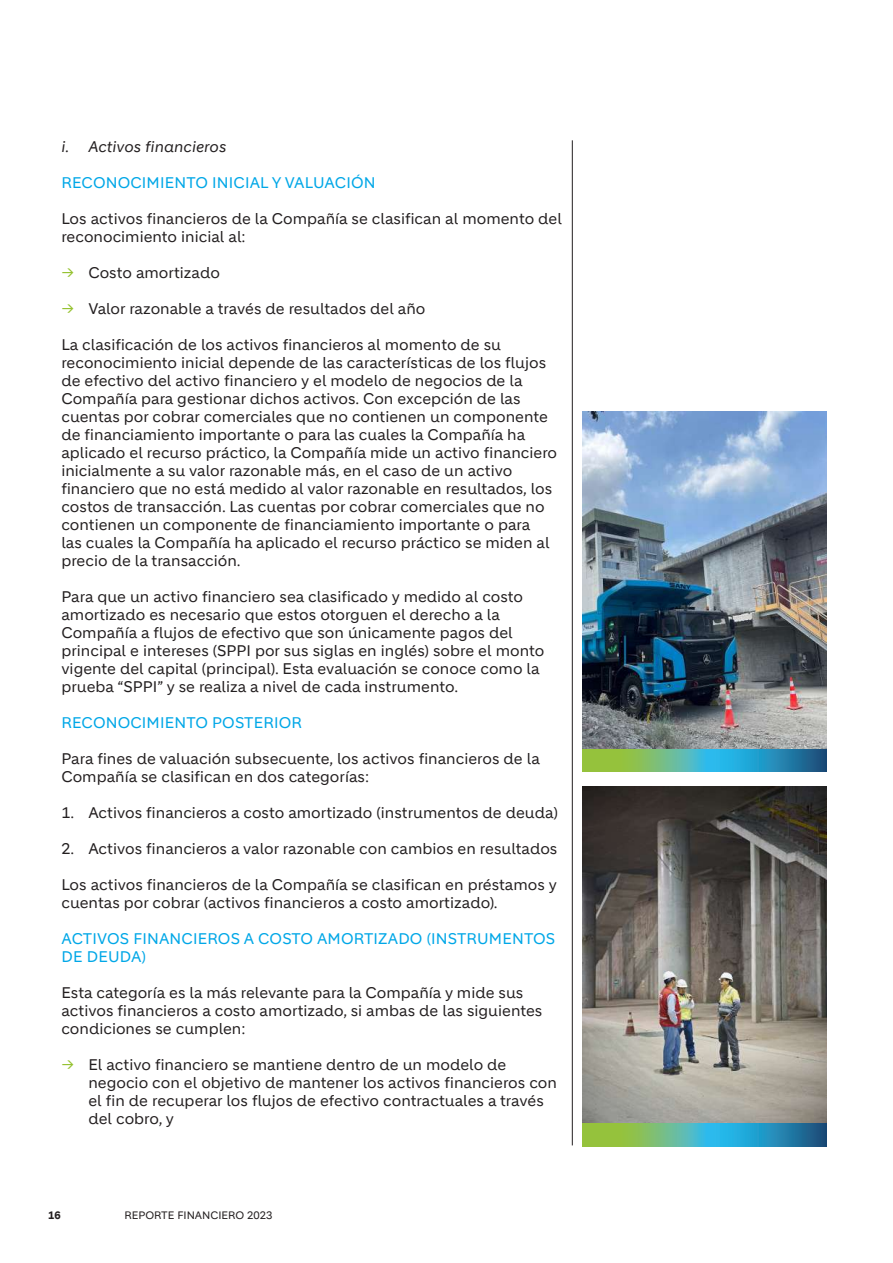
<style>
.page{position:relative;width:893px;height:1263px;background:#fff}
.page>*{position:absolute;margin:0;border:0;box-sizing:border-box;transform-origin:0 0}
.t1{font:15px/18px "Holcim";color:#231f20}
.t2{font:15px/18px "Holcim";letter-spacing:.01em;color:#00a7e7}
.t3{font:italic 15px "Holcim";color:#231f20}
.t4{font:10.5px "Holcim";color:#231f20}
.t5{font:700 10.5px "Holcim";color:#231f20}
.s1{color:#94c12e}
</style>
<div class="page">
<hr style="left:572px;top:140px;width:1px;height:1005px;background:#231f20">
<img style="left:583px;top:786px;width:243px;height:337px">
<img style="left:583px;top:412px;width:243px;height:337px">
<svg style="left:583px;top:1123px;width:244px;height:23px;background:#4fa797"></svg>
<svg style="left:583px;top:749px;width:244px;height:23px;background:#4fa797"></svg>
<p class="t3" style="left:61px;top:138px;width:166px">i. Activos financieros</p>
<p class="t2" style="left:61px;top:174px;width:316px">RECONOCIMIENTO INICIAL Y VALUACIÓN</p>
<p class="t1" style="left:61px;top:210px;width:502px">Los activos financieros de la Compañía se clasifican al momento del reconocimiento inicial al:</p>
<p class="t1" style="left:61px;top:264px;width:160px"><span class="s1">→</span> Costo amortizado</p>
<p class="t1" style="left:61px;top:300px;width:366px"><span class="s1">→</span> Valor razonable a través de resultados del año</p>
<p class="t1" style="left:61px;top:336px;width:497px">La clasificación de los activos financieros al momento de su reconocimiento inicial depende de las características de los flujos de efectivo del activo financiero y el modelo de negocios de la Compañía para gestionar dichos activos. Con excepción de las cuentas por cobrar comerciales que no contienen un componente de financiamiento importante o para las cuales la Compañía ha aplicado el recurso práctico, la Compañía mide un activo financiero inicialmente a su valor razonable más, en el caso de un activo financiero que no está medido al valor razonable en resultados, los costos de transacción. Las cuentas por cobrar comerciales que no contienen un componente de financiamiento importante o para<br>las cuales la Compañía ha aplicado el recurso práctico se miden al precio de la transacción.</p>
<p class="t1" style="left:61px;top:588px;width:484px">Para que un activo financiero sea clasificado y medido al costo amortizado es necesario que estos otorguen el derecho a la Compañía a flujos de efectivo que son únicamente pagos del principal e intereses (SPPI por sus siglas en inglés) sobre el monto vigente del capital (principal). Esta evaluación se conoce como la prueba “SPPI” y se realiza a nivel de cada instrumento.</p>
<p class="t2" style="left:61px;top:714px;width:242px">RECONOCIMIENTO POSTERIOR</p>
<p class="t1" style="left:61px;top:750px;width:480px">Para fines de valuación subsecuente, los activos financieros de la<br>Compañía se clasifican en dos categorías:</p>
<p class="t1" style="left:61px;top:804px;width:498px">1. Activos financieros a costo amortizado (instrumentos de deuda)</p>
<p class="t1" style="left:61px;top:840px;width:497px">2. Activos financieros a valor razonable con cambios en resultados</p>
<p class="t1" style="left:61px;top:876px;width:497px">Los activos financieros de la Compañía se clasifican en préstamos y cuentas por cobrar (activos financieros a costo amortizado).</p>
<p class="t2" style="left:61px;top:930px;width:495px">ACTIVOS FINANCIEROS A COSTO AMORTIZADO (INSTRUMENTOS<br>DE DEUDA)</p>
<p class="t1" style="left:61px;top:984px;width:482px">Esta categoría es la más relevante para la Compañía y mide sus activos financieros a costo amortizado, si ambas de las siguientes condiciones se cumplen:</p>
<p class="t1" style="left:88px;top:1056px;width:470px;text-indent:-27px"><span class="s1">→</span> El activo financiero se mantiene dentro de un modelo de negocio con el objetivo de mantener los activos financieros con el fin de recuperar los flujos de efectivo contractuales a través del cobro, y</p>
<p class="t5" style="left:48px;top:1208px;width:14px">16</p>
<p class="t4" style="left:124px;top:1209px;width:150px">REPORTE FINANCIERO 2023</p>
</div>
